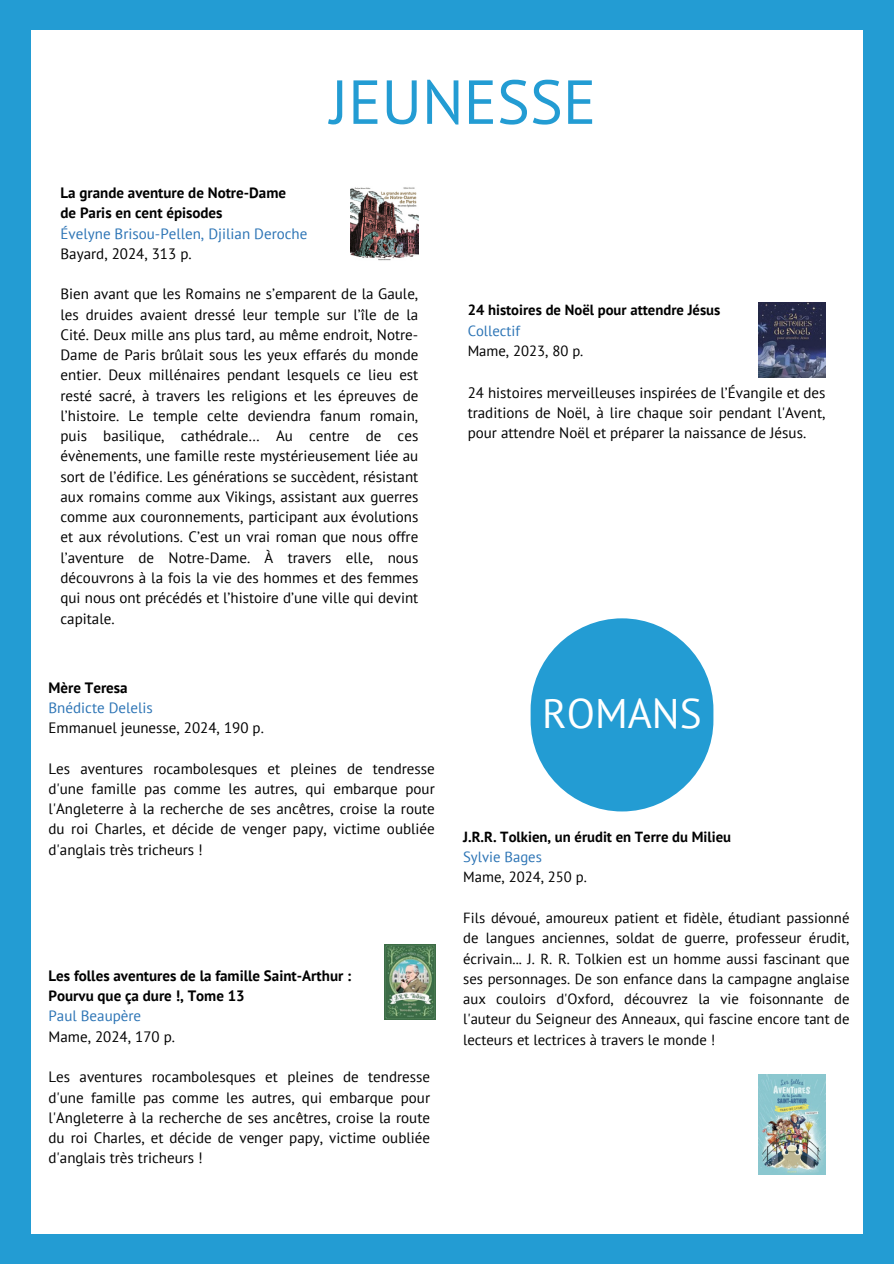
<style>
.page{position:relative;width:894px;height:1264px;background:#fff}
.page>*{position:absolute;margin:0;border:0;box-sizing:border-box;transform-origin:0 0}
.t1{font:62.1px "PT Sans";color:#239cd3}
.t2{font:41.25px "PT Sans";color:#fff}
.t3{font:15px/20.2px "PT Sans";color:#000;text-align:justify}
.t4{font:700 15px "PT Sans";color:#000}
.t5{font:15px "PT Sans";color:#2c74b5}
.t6{font:14.7px/20.2px "PT Sans";color:#000;text-align:justify}
.t7{font:700 14.7px "PT Sans";color:#000}
.t8{font:14.7px "PT Sans";color:#2c74b5}
</style>
<div class="page">
<div style="left:0;top:0;width:893px;height:1263px;background:#239cd3"></div>
<div style="left:31px;top:30px;width:830px;height:1203px;background:#fff"></div>
<div style="left:530px;top:618px;width:182px;height:193px;background:#239cd3;border-radius:91px"></div>
<img style="left:350px;top:187px;width:68px;height:74px">
<img style="left:758px;top:1074px;width:67px;height:100px">
<img style="left:758px;top:302px;width:67px;height:76px">
<img style="left:384px;top:944px;width:51px;height:75px">
<p class="t1" style="left:330px;top:61px;width:267px">JEUNESSE</p>
<p class="t4" style="left:60px;top:183px;width:227px">La grande aventure de Notre-Dame</p>
<p class="t4" style="left:60px;top:203px;width:163px">de Paris en cent épisodes</p>
<p class="t5" style="left:60px;top:223px;width:248px">Évelyne Brisou-Pellen, Djilian Deroche</p>
<p class="t3" style="left:60px;top:243px;width:133px">Bayard, 2024, 313 p.</p>
<p class="t3" style="left:60px;top:284px;width:359px">Bien avant que les Romains ne s’emparent de la Gaule, les druides avaient dressé leur temple sur l’île de la Cité. Deux mille ans plus tard, au même endroit, Notre-Dame de Paris brûlait sous les yeux effarés du monde entier. Deux millénaires pendant lesquels ce lieu est resté sacré, à travers les religions et les épreuves de l’histoire. Le temple celte deviendra fanum romain, puis basilique, cathédrale… Au centre de ces évènements, une famille reste mystérieusement liée au sort de l’édifice. Les générations se succèdent, résistant aux romains comme aux Vikings, assistant aux guerres comme aux couronnements, participant aux évolutions et aux révolutions. C’est un vrai roman que nous offre l’aventure de Notre-Dame. À travers elle, nous découvrons à la fois la vie des hommes et des femmes qui nous ont précédés et l’histoire d’une ville qui devint capitale.</p>
<p class="t4" style="left:49px;top:677px;width:81px">Mère Teresa</p>
<p class="t5" style="left:49px;top:697px;width:106px">Bnédicte Delelis</p>
<p class="t3" style="left:49px;top:717px;width:217px">Emmanuel jeunesse, 2024, 190 p.</p>
<p class="t3" style="left:49px;top:758px;width:387px">Les aventures rocambolesques et pleines de tendresse d'une famille pas comme les autres, qui embarque pour l'Angleterre à la recherche de ses ancêtres, croise la route du roi Charles, et décide de venger papy, victime oubliée d'anglais très tricheurs !</p>
<p class="t4" style="left:49px;top:965px;width:304px">Les folles aventures de la famille Saint-Arthur :</p>
<p class="t4" style="left:49px;top:985px;width:198px">Pourvu que ça dure !, Tome 13</p>
<p class="t5" style="left:49px;top:1006px;width:94px">Paul Beaupère</p>
<p class="t3" style="left:49px;top:1026px;width:128px">Mame, 2024, 170 p.</p>
<p class="t3" style="left:49px;top:1066px;width:383px">Les aventures rocambolesques et pleines de tendresse d'une famille pas comme les autres, qui embarque pour l'Angleterre à la recherche de ses ancêtres, croise la route du roi Charles, et décide de venger papy, victime oubliée d'anglais très tricheurs !</p>
<p class="t7" style="left:467px;top:300px;width:254px">24 histoires de Noël pour attendre Jésus</p>
<p class="t8" style="left:467px;top:321px;width:54px">Collectif</p>
<p class="t6" style="left:467px;top:340px;width:117px">Mame, 2023, 80 p.</p>
<p class="t3" style="left:467px;top:382px;width:359px">24 histoires merveilleuses inspirées de l’Évangile et des traditions de Noël, à lire chaque soir pendant l'Avent, pour attendre Noël et préparer la naissance de Jésus.</p>
<p class="t2" style="left:542px;top:686px;width:161px">ROMANS</p>
<p class="t7" style="left:463px;top:827px;width:269px">J.R.R. Tolkien, un érudit en Terre du Milieu</p>
<p class="t8" style="left:463px;top:847px;width:80px">Sylvie Bages</p>
<h1 class="t6" style="left:463px;top:866px;width:125px">Mame, 2024, 250 p.</h1>
<p class="t6" style="left:463px;top:907px;width:387px">Fils dévoué, amoureux patient et fidèle, étudiant passionné de langues anciennes, soldat de guerre, professeur érudit, écrivain... J. R. R. Tolkien est un homme aussi fascinant que ses personnages. De son enfance dans la campagne anglaise aux couloirs d'Oxford, découvrez la vie foisonnante de l'auteur du Seigneur des Anneaux, qui fascine encore tant de lecteurs et lectrices à travers le monde !</p>
</div>
